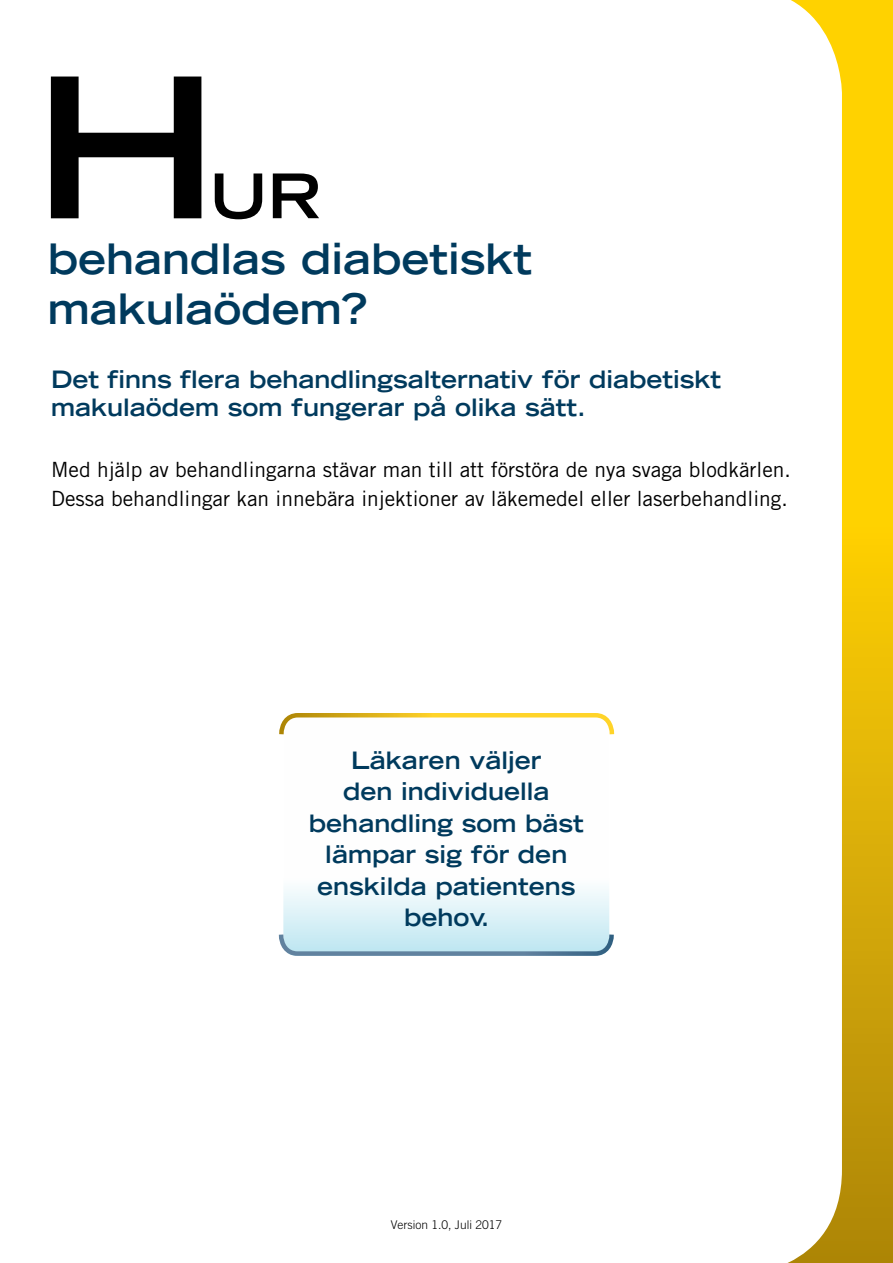
<style>
.page{position:relative;width:893px;height:1263px;background:#fff}
.page>*{position:absolute;margin:0;border:0;box-sizing:border-box;transform-origin:0 0}
.t1{font:700 expanded 195px "Trade Gothic LT Std";color:#000}
.t2{font:700 expanded 61.5px "Trade Gothic LT Std";color:#000}
.t3{font:700 expanded 42px/50.4px "Trade Gothic LT Std";color:#003a5d}
.t4{font:700 expanded 24px/31.5px "Trade Gothic LT Std";color:#003a5d}
.t5{font:21px "Trade Gothic LT Std";color:#000}
.t6{font:300 12px "Trade Gothic LT Std";color:#000}
</style>
<div class="page">
<svg style="left:842px;top:0;width:51px;height:1263px;background:#e6ba04"></svg>
<svg style="left:283px;top:716px;width:326px;height:240px"></svg>
<svg style="left:279px;top:713px;width:336px;height:26px"></svg>
<svg style="left:278px;top:930px;width:336px;height:26px;background:#b4d6e3"></svg>
<p class="t1" style="left:34px;top:21px;width:186px">H</p>
<p class="t2" style="left:209px;top:156px;width:114px">UR</p>
<p class="t3" style="left:48px;top:233px;width:486px">behandlas diabetiskt makulaödem?</p>
<p class="t4" style="left:51px;top:364px;width:672px;line-height:28.5px">Det finns flera behandlingsalternativ för diabetiskt makulaödem som fungerar på olika sätt.</p>
<p class="t5" style="left:51px;top:457px;width:741px">Med hjälp av behandlingarna stävar man till att förstöra de nya svaga blodkärlen.</p>
<p class="t5" style="left:51px;top:486px;width:738px">Dessa behandlingar kan innebära injektioner av läkemedel eller laserbehandling.</p>
<p class="t4" style="left:309px;top:744px;width:276px;text-align:center">Läkaren väljer<br>den individuella behandling som bäst lämpar sig för den enskilda patientens behov.</p>
<p class="t6" style="left:391px;top:1218px;width:113px">Version 1.0, Juli 2017</p>
</div>
